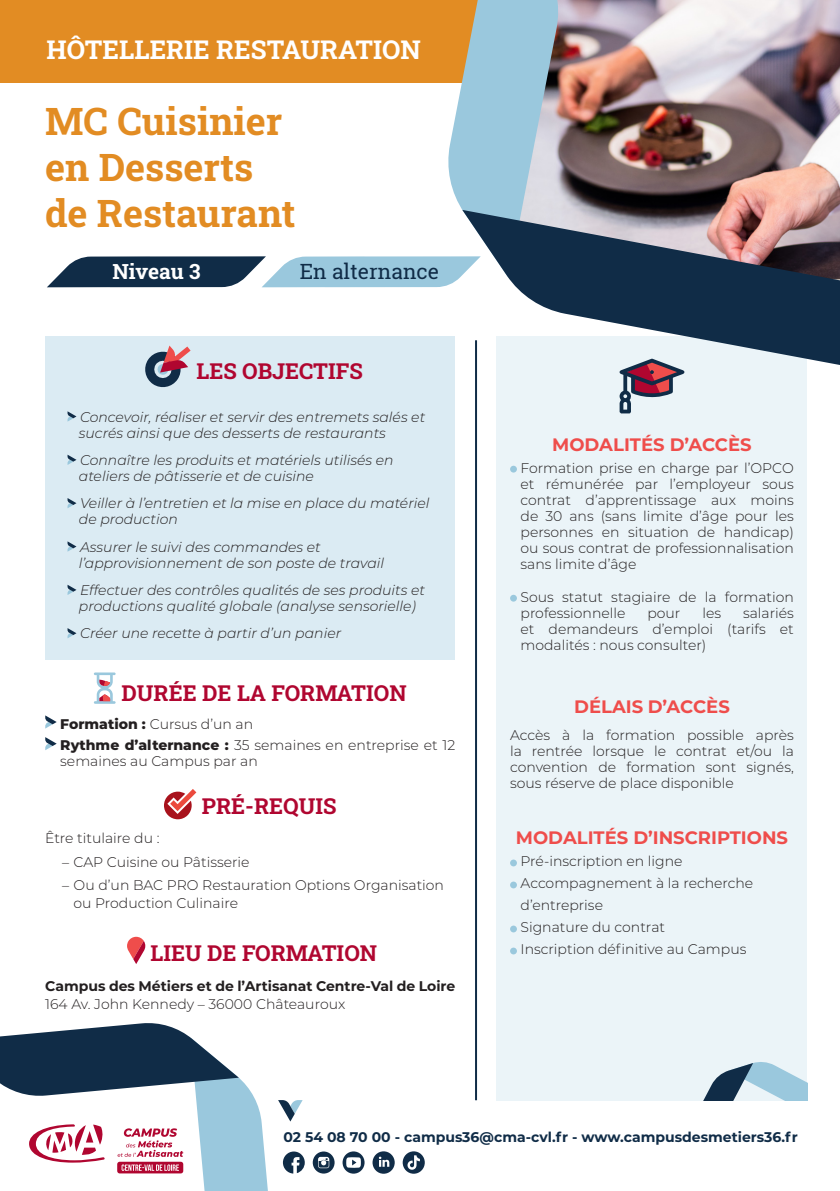
<style>
.page{position:relative;width:840px;height:1191px;background:#fff}
.page>*{position:absolute;margin:0;border:0;box-sizing:border-box;transform-origin:0 0}
.TITRES{font:700 38px "Roboto Slab";color:#e28c23}
.TITRES-2{font:700 26px "Roboto Slab";color:#fff}
.TITRES-3{font:700 22px "Roboto Slab";color:#b00630}
.TXT_COURANT{font:700 22px "Roboto Slab";color:#b00630}
.TITRES-4{font:21px "Roboto Slab";color:#102c47}
.TITRES-5{font:700 21px "Roboto Slab";color:#fff}
.TXT_COURANT-2{font:700 18px "Montserrat";color:#ef4d4b}
.TXT_COURANT-3{font:300 14px/16px "Montserrat";color:#231f20}
.TXT_COURANT-4{font:italic 300 14px/16px "Montserrat";color:#231f20}
.Mini_titre{font:700 14px "Montserrat";color:#102c47}
.TXT_COURANT-5{font:700 14px "Montserrat";color:#231f20}
.s1{font-weight:800}
</style>
<div class="page">
<div style="left:496px;top:336px;width:310px;height:764px;background:#ebf4f8"></div>
<svg style="left:94px;top:672px;width:21px;height:32px"></svg>
<svg style="left:45px;top:715px;width:12px;height:13px"></svg>
<svg style="left:45px;top:737px;width:12px;height:13px"></svg>
<svg style="left:164px;top:789px;width:32px;height:30px"></svg>
<svg style="left:127px;top:936px;width:18px;height:28px"></svg>
<hr style="left:475px;top:340px;width:2px;height:760px;background:#102c47">
<svg style="left:619px;top:408px;width:12px;height:5px"></svg>
<svg style="left:510px;top:466px;width:6px;height:6px"></svg>
<svg style="left:510px;top:595px;width:6px;height:6px"></svg>
<div style="left:510px;top:859px;width:6px;height:7px;background:#9ac8dd;border-radius:50%"></div>
<div style="left:510px;top:881px;width:6px;height:7px;background:#9ac8dd;border-radius:50%"></div>
<div style="left:510px;top:925px;width:6px;height:7px;background:#9ac8dd;border-radius:50%"></div>
<div style="left:510px;top:947px;width:6px;height:7px;background:#9ac8dd;border-radius:50%"></div>
<div style="left:45px;top:336px;width:410px;height:323px;background:#dbebf3"></div>
<svg style="left:145px;top:345px;width:45px;height:43px"></svg>
<svg style="left:67px;top:411px;width:9px;height:10px"></svg>
<svg style="left:67px;top:454px;width:9px;height:11px"></svg>
<svg style="left:67px;top:498px;width:9px;height:10px"></svg>
<svg style="left:67px;top:541px;width:9px;height:10px"></svg>
<svg style="left:67px;top:585px;width:9px;height:10px"></svg>
<svg style="left:67px;top:628px;width:9px;height:10px"></svg>
<svg style="left:342px;top:1151px;width:22px;height:22px"></svg>
<svg style="left:372px;top:1151px;width:22px;height:22px"></svg>
<svg style="left:312px;top:1151px;width:22px;height:22px"></svg>
<svg style="left:402px;top:1151px;width:22px;height:22px"></svg>
<svg style="left:0;top:1023px;width:304px;height:168px"></svg>
<div style="left:0;top:0;width:498px;height:83px;background:#e28c23"></div>
<svg style="left:703px;top:1062px;width:103px;height:38px"></svg>
<img style="left:560px;top:0;width:279px;height:210px">
<svg style="left:47px;top:0;width:513px;height:287px"></svg>
<svg style="left:462px;top:210px;width:377px;height:198px"></svg>
<p class="TITRES-2" style="left:46px;top:32px;width:375px">HÔTELLERIE RESTAURATION</p>
<p class="TITRES" style="left:45px;top:95px;width:239px">MC Cuisinier</p>
<p class="TITRES" style="left:45px;top:141px;width:210px">en Desserts</p>
<p class="TITRES" style="left:45px;top:187px;width:251px">de Restaurant</p>
<p class="TITRES-5" style="left:112px;top:257px;width:89px">Niveau 3</p>
<p class="TITRES-4" style="left:300px;top:257px;width:141px">En alternance</p>
<p class="TITRES-3" style="left:196px;top:355px;width:168px">LES OBJECTIFS</p>
<p class="TXT_COURANT-4" style="left:79px;top:408px;width:348px">Concevoir, réaliser et servir des entremets salés et sucrés ainsi que des desserts de restaurants</p>
<p class="TXT_COURANT-4" style="left:79px;top:451px;width:316px">Connaître les produits et matériels utilisés en ateliers de pâtisserie et de cuisine</p>
<p class="TXT_COURANT-4" style="left:79px;top:495px;width:352px">Veiller à l’entretien et la mise en place du matériel de production</p>
<p class="TXT_COURANT-4" style="left:79px;top:538px;width:306px">Assurer le suivi des commandes et l’approvisionnement de son poste de travail</p>
<p class="TXT_COURANT-4" style="left:79px;top:581px;width:347px">Effectuer des contrôles qualités de ses produits et productions qualité globale (analyse sensorielle)</p>
<p class="TXT_COURANT-4" style="left:80px;top:625px;width:262px">Créer une recette à partir d’un panier</p>
<p class="TITRES-3" style="left:121px;top:678px;width:286px">DURÉE DE LA FORMATION</p>
<p class="TXT_COURANT-3" style="left:60px;top:715px;width:194px"><span class="s1">Formation :</span> Cursus d’un an</p>
<p class="TXT_COURANT-3" style="left:60px;top:737px;width:396px"><span class="s1">Rythme d’alternance :</span> 35 semaines en entreprise et 12 semaines au Campus par an</p>
<p class="TITRES-3" style="left:202px;top:790px;width:136px">PRÉ-REQUIS</p>
<p class="TXT_COURANT-3" style="left:45px;top:829px;width:116px">Être titulaire du :</p>
<p class="TXT_COURANT-3" style="left:62px;top:853px;width:189px">– CAP Cuisine ou Pâtisserie</p>
<p class="TXT_COURANT-3" style="left:74px;top:876px;width:372px;line-height:18px;text-indent:-11px">– Ou d’un BAC PRO Restauration Options Organisation ou Production Culinaire</p>
<p class="TXT_COURANT" style="left:150px;top:938px;width:228px">LIEU DE FORMATION</p>
<p class="TXT_COURANT-5" style="left:45px;top:975px;width:411px">Campus des Métiers et de l’Artisanat Centre-Val de Loire</p>
<p class="TXT_COURANT-3" style="left:45px;top:995px;width:301px">164 Av. John Kennedy – 36000 Châteauroux</p>
<p class="TXT_COURANT-2" style="left:552px;top:431px;width:201px">MODALITÉS D’ACCÈS</p>
<p class="TXT_COURANT-3" style="left:520px;top:459px;width:275px;text-align:justify">Formation prise en charge par l’OPCO et rémunérée par l’employeur sous contrat d’apprentissage aux moins de 30 ans (sans limite d’âge pour les personnes en situation de handicap) ou sous contrat de professionnalisation sans limite d’âge</p>
<p class="TXT_COURANT-3" style="left:520px;top:588px;width:275px">Sous statut stagiaire de la formation professionnelle</p>
<p class="TXT_COURANT-3" style="left:520px;top:604px;width:275px;text-align:justify;text-indent:222px">salariés et demandeurs d’emploi (tarifs et modalités : nous consulter)</p>
<p class="TXT_COURANT-3" style="left:647px;top:604px;width:35px">pour</p>
<p class="TXT_COURANT-3" style="left:702px;top:604px;width:20px">les</p>
<p class="TXT_COURANT-2" style="left:574px;top:693px;width:157px">DÉLAIS D’ACCÈS</p>
<p class="TXT_COURANT-3" style="left:510px;top:727px;width:285px;text-align:justify">Accès à la formation possible après la rentrée lorsque le contrat et/ou la convention de formation sont signés, sous réserve de place disponible</p>
<p class="TXT_COURANT-2" style="left:515px;top:825px;width:273px">MODALITÉS D’INSCRIPTIONS</p>
<p class="TXT_COURANT-3" style="left:520px;top:853px;width:163px">Pré-inscription en ligne</p>
<p class="TXT_COURANT-3" style="left:520px;top:872px;width:234px;line-height:22px">Accompagnement à la recherche d’entreprise</p>
<p class="TXT_COURANT-3" style="left:520px;top:919px;width:146px">Signature du contrat</p>
<p class="TXT_COURANT-3" style="left:520px;top:941px;width:227px">Inscription définitive au Campus</p>
<p class="Mini_titre" style="left:283px;top:1127px;width:515px">02 54 08 70 00 - campus36@cma-cvl.fr - www.campusdesmetiers36.fr</p>
</div>
